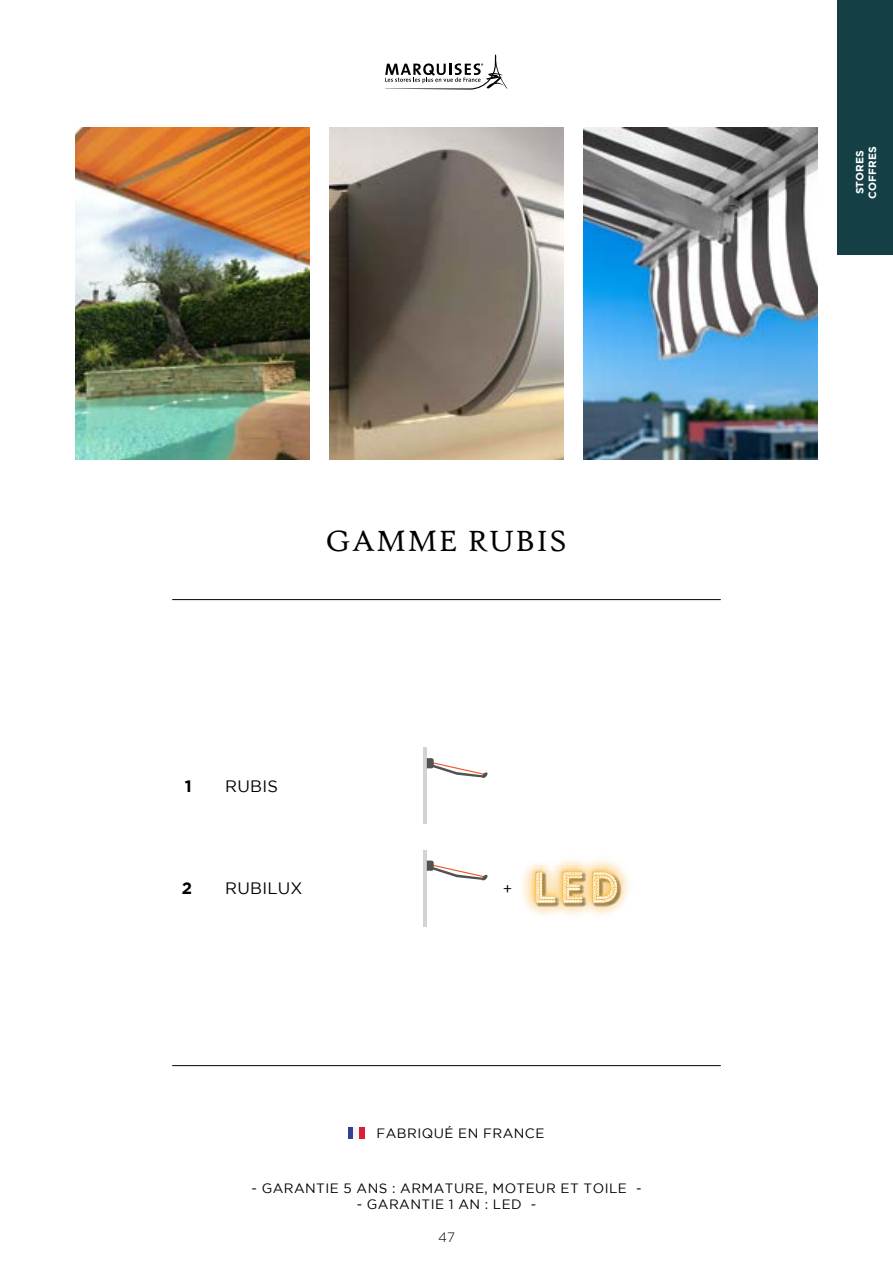
<style>
.page{position:relative;width:893px;height:1263px;background:#fff}
.page>*{position:absolute;margin:0;border:0;box-sizing:border-box;transform-origin:0 0}
.t1{font:31.35px "High Tower Text";letter-spacing:.025em;color:#000}
.t2{font:16.5px "Gotham";letter-spacing:.015em;color:#000}
.t3{font:700 16.5px "Gotham";color:#000}
.t4{font:15px "Gotham";color:#000}
.t5{font:13.5px "Gotham";letter-spacing:.035em;color:#000}
.t6{font:300 13.5px "Gotham";color:#000}
.t7{font:700 10.5px/12.6px "Gotham";letter-spacing:.015em;color:#fff;text-align:center}
</style>
<div class="page">
<div style="left:838px;top:0;width:55px;height:255px;background:#143f45"></div>
<img style="left:330px;top:128px;width:233px;height:331px">
<hr style="left:172px;top:599px;width:549px;height:1px;background:#000">
<hr style="left:172px;top:1065px;width:549px;height:1px;background:#000">
<hr style="left:424px;top:747px;width:3px;height:77px;background:#d1d3d4">
<svg style="left:427px;top:758px;width:61px;height:20px"></svg>
<hr style="left:424px;top:850px;width:3px;height:76px;background:#d1d3d4">
<svg style="left:427px;top:860px;width:61px;height:21px"></svg>
<svg style="left:522px;top:863px;width:24px;height:52px"></svg>
<svg style="left:531px;top:867px;width:15px;height:40px"></svg>
<svg style="left:546px;top:859px;width:29px;height:56px"></svg>
<svg style="left:558px;top:867px;width:17px;height:4px"></svg>
<svg style="left:575px;top:859px;width:54px;height:56px"></svg>
<svg style="left:588px;top:867px;width:34px;height:4px"></svg>
<svg style="left:535px;top:871px;width:87px;height:36px;background:#e9cd98"></svg>
<img style="left:584px;top:128px;width:233px;height:331px">
<img style="left:75px;top:128px;width:234px;height:331px">
<svg style="left:385px;top:54px;width:123px;height:36px"></svg>
<div style="left:348px;top:1127px;width:5px;height:12px;background:#323f93"></div>
<div style="left:353px;top:1127px;width:6px;height:12px;background:#f5f5f5"></div>
<div style="left:359px;top:1127px;width:6px;height:12px;background:#d81f34"></div>
<h1 class="t1" style="left:326px;top:522px;width:243px">GAMME RUBIS</h1>
<p class="t3" style="left:185px;top:776px;width:8px">1</p>
<p class="t2" style="left:225px;top:777px;width:54px">RUBIS</p>
<p class="t3" style="left:182px;top:879px;width:12px">2</p>
<p class="t2" style="left:225px;top:879px;width:79px">RUBILUX</p>
<p class="t4" style="left:503px;top:880px;width:11px">+</p>
<p class="t5" style="left:376px;top:1126px;width:169px">FABRIQU É EN FRANCE</p>
<p class="t5" style="left:251px;top:1180px;width:391px">- GARANTIE 5 ANS : ARMATURE, MOTEUR ET TOILE -</p>
<p class="t5" style="left:357px;top:1197px;width:181px">- GARANTIE 1 AN : LED -</p>
<p class="t6" style="left:438px;top:1229px;width:18px">47</p>
<p class="t7" style="left:853px;top:199px;width:53px;rotate:-90deg">Stores coffres</p>
</div>
